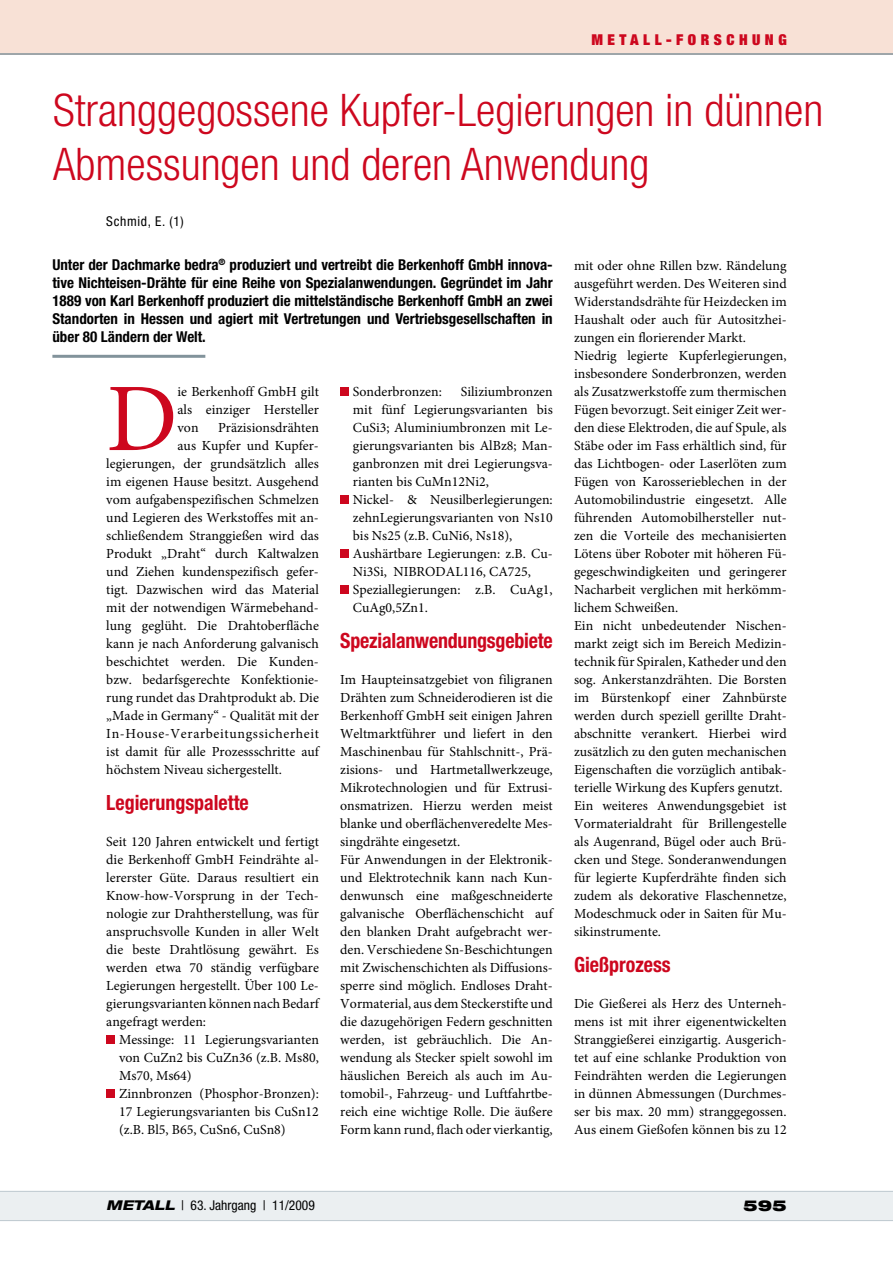
<style>
.page{position:relative;width:893px;height:1263px;background:#fff}
.page>*{position:absolute;margin:0;border:0;box-sizing:border-box;transform-origin:0 0}
.t1{font:96.9px "Minion Pro";color:#cd071e}
.t2{font:300 condensed 45px/54px "Helvetica Neue LT Std";color:#cd071e}
.t3{font:700 condensed 21px "Helvetica Neue LT Std";color:#cd071e;scale:.95 1}
.t4{font:700 condensed 15px/18px "Helvetica Neue LT Std";color:#000;text-align:justify}
.t5{font:900 condensed 15px "Helvetica Neue LT Std";letter-spacing:.3em;color:#cd071e}
.t6{font:900 expanded 15px "Helvetica Neue LT Std";color:#000}
.t7{font:13.8px/18px "Minion Pro";color:#000}
.t8{font:13.8px "Minion Pro";letter-spacing:.05em;color:#000}
.t9{font:condensed 13.5px "Helvetica Neue LT Std";color:#000}
.s1{font-weight:800;font-style:italic;font-stretch:expanded}
</style>
<div class="page">
<div style="left:0;top:1191px;width:893px;height:29px;background:#ebeff1"></div>
<div style="left:0;top:0;width:893px;height:54px;background:#f8e1d6"></div>
<hr style="left:0;top:1191px;width:893px;height:1px;background:#bec9cf">
<hr style="left:0;top:1220px;width:893px;height:1px;background:#bec9cf">
<hr style="left:0;top:54px;width:893px;height:1px;background:#82939b">
<div style="left:106px;top:1035px;width:9px;height:9px;background:#cd071e"></div>
<div style="left:106px;top:1089px;width:9px;height:9px;background:#cd071e"></div>
<div style="left:340px;top:387px;width:9px;height:9px;background:#cd071e"></div>
<div style="left:340px;top:495px;width:9px;height:9px;background:#cd071e"></div>
<div style="left:340px;top:549px;width:9px;height:9px;background:#cd071e"></div>
<div style="left:340px;top:585px;width:9px;height:9px;background:#cd071e"></div>
<hr style="left:52px;top:355px;width:153px;height:3px;background:#82939b">
<p class="t5" style="left:591px;top:30px;width:197px">METALL-FORSCHUNG</p>
<h2 class="t2" style="left:53px;top:83px;width:772px">Stranggegossene Kupfer-Legierungen in dünnen<br>Abmessungen und deren Anwendung</h2>
<p class="t9" style="left:106px;top:213px;width:79px">Schmid, E. (1)</p>
<p class="t4" style="left:52px;top:255px;width:502px">Unter der Dachmarke bedra<sup>®</sup> produziert und vertreibt die Berkenhoff GmbH innova&shy;tive Nichteisen-Drähte für eine Reihe von Spezialanwendungen. Gegründet im Jahr 1889 von Karl Berkenhoff produziert die mittelständische Berkenhoff GmbH an zwei Standorten in Hessen und agiert mit Vertretungen und Vertriebsgesellschaften in über 80 Ländern der Welt.</p>
<h1 class="t1" style="left:106px;top:354px;width:73px">D</h1>
<p class="t7" style="left:178px;top:383px;width:143px;text-align:justify">ie Berkenhoff GmbH gilt als einziger Hersteller von</p>
<p class="t7" style="left:218px;top:419px;width:102px">Präzisionsdrähten</p>
<p class="t7" style="left:178px;top:437px;width:143px">aus Kupfer und Kupfer-</p>
<p class="t7" style="left:106px;top:455px;width:214px">legierungen, der grundsätzlich alles</p>
<p class="t7" style="left:106px;top:473px;width:214px">im eigenen Hause besitzt. Ausgehend</p>
<p class="t7" style="left:106px;top:491px;width:214px">vom aufgabenspezifischen Schmelzen</p>
<p class="t7" style="left:106px;top:509px;width:214px">und Legieren des Werkstoffes mit an-</p>
<p class="t7" style="left:106px;top:527px;width:214px">schließendem Stranggießen wird das</p>
<p class="t7" style="left:106px;top:545px;width:214px">Produkt „Draht“ durch Kaltwalzen</p>
<p class="t7" style="left:106px;top:563px;width:214px">und Ziehen kundenspezifisch gefer-</p>
<p class="t7" style="left:106px;top:581px;width:214px">tigt. Dazwischen wird das Material</p>
<p class="t7" style="left:106px;top:599px;width:214px">mit der notwendigen Wärmebehand-</p>
<p class="t7" style="left:106px;top:617px;width:214px">lung geglüht. Die Drahtoberfläche</p>
<p class="t7" style="left:106px;top:635px;width:214px">kann je nach Anforderung galvanisch</p>
<p class="t7" style="left:106px;top:653px;width:214px">beschichtet werden. Die Kunden-</p>
<p class="t7" style="left:106px;top:671px;width:214px">bzw. bedarfsgerechte Konfektionie-</p>
<p class="t7" style="left:106px;top:689px;width:214px">rung rundet das Drahtprodukt ab. Die</p>
<p class="t7" style="left:106px;top:707px;width:214px">„Made in Germany“ - Qualität mit der</p>
<p class="t8" style="left:106px;top:724px;width:214px">In-House-Verarbeitungssicherheit</p>
<p class="t7" style="left:106px;top:743px;width:214px">ist damit für alle Prozessschritte auf</p>
<p class="t7" style="left:106px;top:761px;width:177px">höchstem Niveau sichergestellt.</p>
<h3 class="t3" style="left:106px;top:790px;width:152px">Legierungspalette</h3>
<p class="t7" style="left:106px;top:833px;width:214px;text-align:justify">Seit 120 Jahren entwickelt und fertigt die Berkenhoff GmbH Feindrähte al&shy;lererster Güte. Daraus resultiert ein Know-how-Vorsprung in der Tech&shy;nologie zur Drahtherstellung, was für anspruchsvolle Kunden in aller Welt die beste Drahtlösung gewährt. Es werden etwa 70 ständig verfügbare Legierungen hergestellt. Über 100 Le&shy;gierungsvarianten können nach Bedarf angefragt werden:</p>
<p class="t7" style="left:119px;top:1031px;width:201px">Messinge: 11 Legierungsvarianten von CuZn2 bis CuZn36 (z.B. Ms80,<br>Ms70, Ms64)<br>Zinnbronzen (Phosphor-Bronzen):<br>17 Legierungsvarianten bis CuSn12 (z.B. Bl5, B65, CuSn6, CuSn8)</p>
<p class="t7" style="left:353px;top:383px;width:201px;text-indent:108px">Siliziumbronzen mit fünf Legierungsvarianten bis<br>CuSi3; Aluminiumbronzen mit Le&shy;gierungsvarianten bis AlBz8; Man&shy;ganbronzen mit drei Legierungsva&shy;rianten bis CuMn12Ni2,<br>Nickel- &amp; Neusilberlegierungen: zehnLegierungsvarianten von Ns10 bis Ns25 (z.B. CuNi6, Ns18),<br>Aushärtbare Legierungen: z.B. Cu-<br>Ni3Si, NIBRODAL116, CA725,<br>Speziallegierungen: z.B. CuAg1,<br>CuAg0,5Zn1.</p>
<h3 class="t3" style="left:340px;top:628px;width:225px">Spezialanwendungsgebiete</h3>
<p class="t7" style="left:340px;top:671px;width:214px">Im Haupteinsatzgebiet von filigranen Drähten zum Schneiderodieren ist die Berkenhoff GmbH seit einigen Jahren Weltmarktführer und liefert in den Maschinenbau für Stahlschnitt-, Prä&shy;zisions- und Hartmetallwerkzeuge, Mikrotechnologien und für Extrusi&shy;onsmatrizen. Hierzu werden meist blanke und oberflächenveredelte Mes&shy;singdrähte eingesetzt.<br>Für Anwendungen in der Elektronik&shy;und Elektrotechnik kann nach Kun&shy;denwunsch eine maßgeschneiderte galvanische Oberflächenschicht auf den blanken Draht aufgebracht wer&shy;den. Verschiedene Sn-Beschichtungen mit Zwischenschichten als Diffusions&shy;sperre sind möglich. Endloses Draht-Vormaterial, aus dem Steckerstifte und die dazugehörigen Federn geschnitten werden, ist gebräuchlich. Die An&shy;wendung als Stecker spielt sowohl im häuslichen Bereich als auch im Au&shy;tomobil-, Fahrzeug- und Luftfahrtbe&shy;reich eine wichtige Rolle. Die äußere Form kann rund, flach oder vierkantig,</p>
<p class="t7" style="left:353px;top:383px;width:90px">Sonderbronzen:</p>
<p class="t7" style="left:574px;top:257px;width:214px">mit oder ohne Rillen bzw. Rändelung ausgeführt werden. Des Weiteren sind Widerstandsdrähte für Heizdecken im Haushalt oder auch für Autositzhei&shy;zungen ein florierender Markt.<br>Niedrig legierte Kupferlegierungen, insbesondere Sonderbronzen, werden als Zusatzwerkstoffe zum thermischen Fügen bevorzugt. Seit einiger Zeit wer&shy;den diese Elektroden, die auf Spule, als Stäbe oder im Fass erhältlich sind, für das Lichtbogen- oder Laserlöten zum Fügen von Karosserieblechen in der Automobilindustrie eingesetzt. Alle führenden Automobilhersteller nut&shy;zen die Vorteile des mechanisierten Lötens über Roboter mit höheren Fü&shy;gegeschwindigkeiten und geringerer Nacharbeit verglichen mit herkömm&shy;lichem Schweißen.<br>Ein nicht unbedeutender Nischen&shy;markt zeigt sich im Bereich Medizin&shy;technik für Spiralen, Katheder und den sog. Ankerstanzdrähten. Die Borsten im Bürstenkopf einer Zahnbürste werden durch speziell gerillte Draht&shy;abschnitte verankert. Hierbei wird zusätzlich zu den guten mechanischen Eigenschaften die vorzüglich antibak&shy;terielle Wirkung des Kupfers genutzt.<br>Ein weiteres Anwendungsgebiet ist Vormaterialdraht für Brillengestelle als Augenrand, Bügel oder auch Brü&shy;cken und Stege. Sonderanwendungen für legierte Kupferdrähte finden sich zudem als dekorative Flaschennetze, Modeschmuck oder in Saiten für Mu&shy;sikinstrumente.</p>
<h3 class="t3" style="left:574px;top:952px;width:103px">Gießprozess</h3>
<p class="t7" style="left:574px;top:995px;width:214px;text-align:justify">Die Gießerei als Herz des Unterneh&shy;mens ist mit ihrer eigenentwickelten Stranggießerei einzigartig. Ausgerich&shy;tet auf eine schlanke Produktion von Feindrähten werden die Legierungen in dünnen Abmessungen (Durchmes&shy;ser bis max. 20 mm) stranggegossen.<br>Aus einem Gießofen können bis zu 12</p>
<p class="t9" style="left:106px;top:1197px;width:210px"><span class="s1">METALL</span> | 63. Jahrgang | 11/2009</p>
<p class="t6" style="left:743px;top:1196px;width:45px">595</p>
</div>
